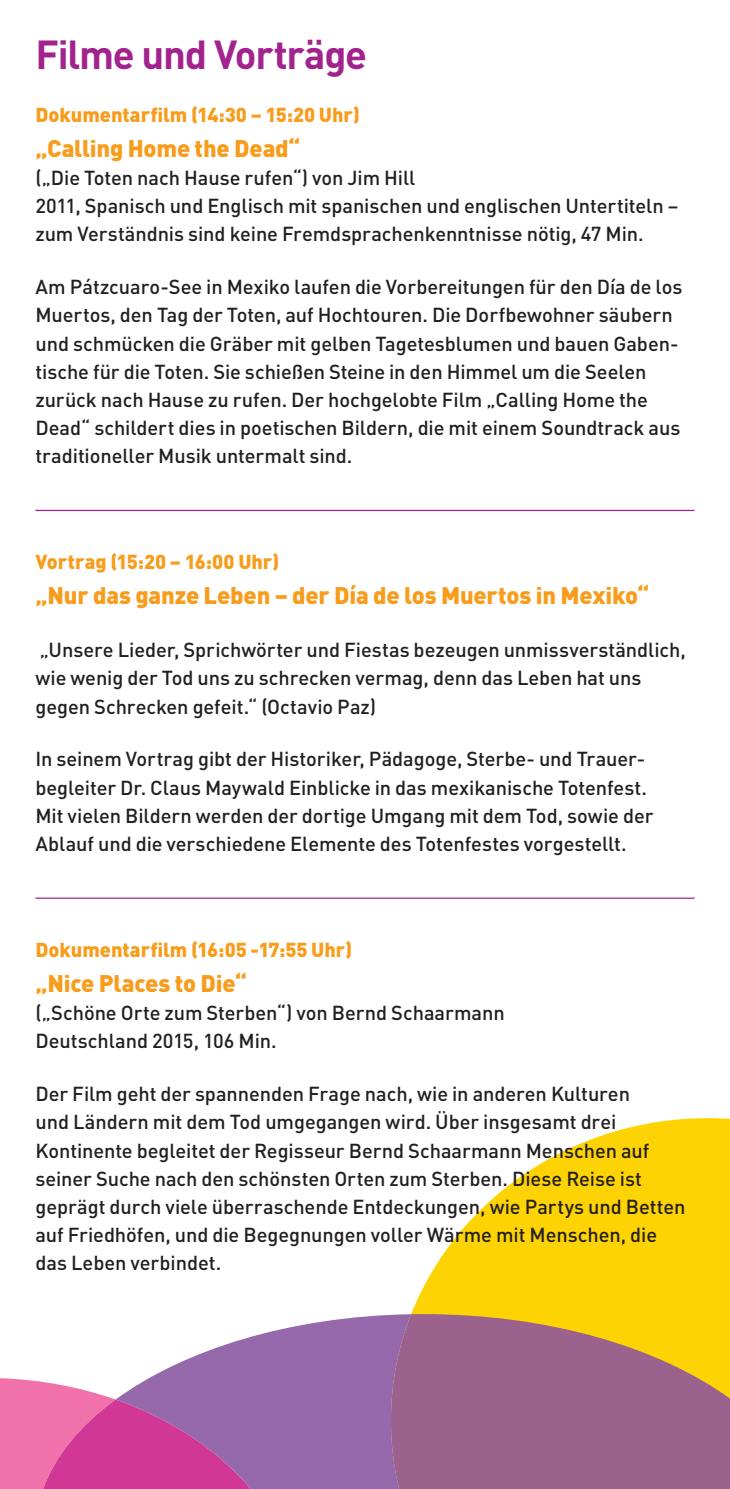
<style>
.page{position:relative;width:730px;height:1489px;background:#fff}
.page>*{position:absolute;margin:0;border:0;box-sizing:border-box;transform-origin:0 0}
.t1{font:700 40px "DIN";letter-spacing:-.03em;color:#a2238e}
.t2{font:900 23.75px "DIN";letter-spacing:-.01em;color:#f89c1c}
.t3{font:500 20px/28px "DIN";letter-spacing:-.005em;color:#231f20}
.t4{font:900 20px "DIN";color:#f89c1c}
</style>
<div class="page">
<svg style="left:411px;top:1118px;width:319px;height:195px;fill:#fed304"></svg>
<hr style="left:35px;top:510px;width:659px;height:1px;background:#a2238e">
<hr style="left:35px;top:897px;width:659px;height:1px;background:#a2238e">
<svg style="left:151px;top:1315px;width:240px;height:173px;fill:#9669ac"></svg>
<svg style="left:391px;top:1313px;width:339px;height:175px;background:#a77179"></svg>
<svg style="left:0;top:1377px;width:251px;height:111px;background:#cc5fa6"></svg>
<h1 class="t1" style="left:35px;top:28px;width:333px">Filme und Vorträge</h1>
<p class="t4" style="left:35px;top:101px;width:326px">Dokumentarfilm (14:30 – 15:20 Uhr)</p>
<p class="t2" style="left:35px;top:132px;width:267px">„Calling Home the Dead“</p>
<p class="t3" style="left:35px;top:163px;width:644px">(„Die Toten nach Hause rufen“) von Jim Hill<br>2011, Spanisch und Englisch mit spanischen und englischen Untertiteln – zum Verständnis sind keine Fremdsprachenkenntnisse nötig, 47 Min.</p>
<p class="t3" style="left:35px;top:272px;width:648px">Am Pátzcuaro-See in Mexiko laufen die Vorbereitungen für den Día de los Muertos, den Tag der Toten, auf Hochtouren. Die Dorfbewohner säubern und schmücken die Gräber mit gelben Tagetesblumen und bauen Gaben&shy;tische für die Toten. Sie schießen Steine in den Himmel um die Seelen zurück nach Hause zu rufen. Der hochgelobte Film „Calling Home the Dead“ schildert dies in poetischen Bildern, die mit einem Soundtrack aus traditioneller Musik untermalt sind.</p>
<p class="t4" style="left:35px;top:548px;width:245px">Vortrag (15:20 – 16:00 Uhr)</p>
<p class="t2" style="left:35px;top:579px;width:615px">„Nur das ganze Leben – der Día de los Muertos in Mexiko“</p>
<p class="t3" style="left:35px;top:635px;width:652px">„Unsere Lieder, Sprichwörter und Fiestas bezeugen unmissverständlich, wie wenig der Tod uns zu schrecken vermag, denn das Leben hat uns gegen Schrecken gefeit.“ (Octavio Paz)</p>
<p class="t3" style="left:35px;top:744px;width:619px">In seinem Vortrag gibt der Historiker, Pädagoge, Sterbe- und Trauer&shy;begleiter Dr. Claus Maywald Einblicke in das mexikanische Totenfest.<br>Mit vielen Bildern werden der dortige Umgang mit dem Tod, sowie der Ablauf und die verschiedene Elemente des Totenfestes vorgestellt.</p>
<p class="t4" style="left:35px;top:936px;width:318px">Dokumentarfilm (16:05 -17:55 Uhr)</p>
<p class="t2" style="left:35px;top:967px;width:213px">„Nice Places to Die“</p>
<p class="t3" style="left:35px;top:998px;width:471px">(„Schöne Orte zum Sterben“) von Bernd Schaarmann<br>Deutschland 2015, 106 Min.</p>
<p class="t3" style="left:35px;top:1079px;width:652px">Der Film geht der spannenden Frage nach, wie in anderen Kulturen<br>und Ländern mit dem Tod umgegangen wird. Über insgesamt drei Kontinente begleitet der Regisseur Bernd Schaarmann Menschen auf seiner Suche nach den schönsten Orten zum Sterben. Diese Reise ist geprägt durch viele überraschende Entdeckungen, wie Partys und Betten auf Friedhöfen, und die Begegnungen voller Wärme mit Menschen, die das Leben verbindet.</p>
</div>
